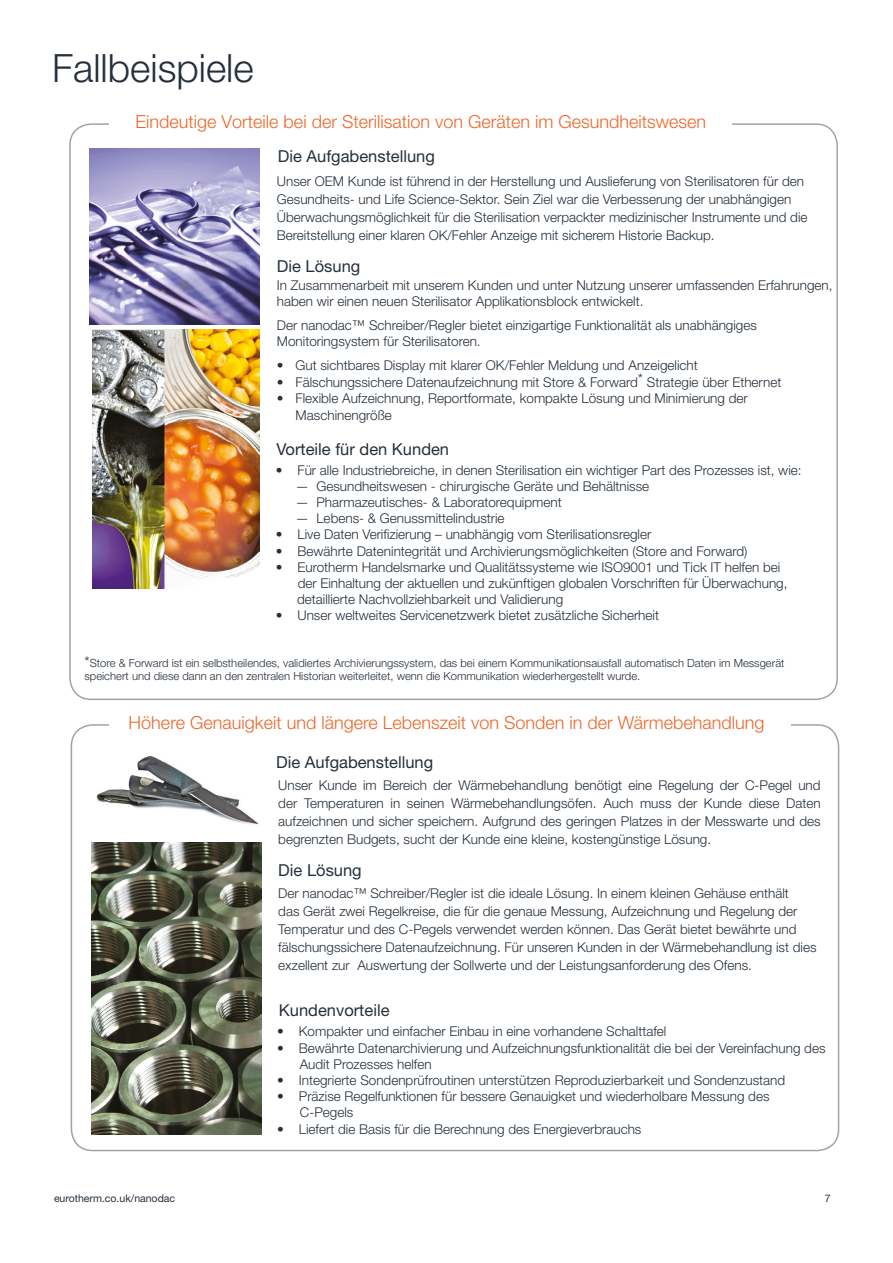
<style>
.page{position:relative;width:893px;height:1263px;background:#fff}
.page>*{position:absolute;margin:0;border:0;box-sizing:border-box;transform-origin:0 0}
.t1{font:300 39px "Helvetica Neue LT Std";color:#25303b}
.t2{font:300 18px "Helvetica Neue LT Std";color:#ec672a}
.t3{font:16.5px "Helvetica Neue LT Std";color:#25303b}
.t4{font:300 13.5px/18px "Helvetica Neue LT Std";color:#25303b}
.t5{font:300 11.25px/13.5px "Helvetica Neue LT Std";color:#25303b}
.t6{font:10.5px "Helvetica Neue LT Std";color:#25303b}
.s1{font-size:15px}
</style>
<div class="page">
<img style="left:89px;top:149px;width:171px;height:175px">
<img style="left:93px;top:330px;width:166px;height:258px">
<img style="left:91px;top:843px;width:171px;height:291px">
<img style="left:96px;top:755px;width:163px;height:70px">
<h1 class="t1" style="left:52px;top:44px;width:203px">Fallbeispiele</h1>
<h2 class="t2" style="left:136px;top:110px;width:572px">Eindeutige Vorteile bei der Sterilisation von Geräten im Gesundheitswesen</h2>
<p class="t3" style="left:278px;top:146px;width:159px">Die Aufgabenstellung</p>
<p class="t4" style="left:277px;top:172px;width:532px">Unser OEM Kunde ist führend in der Herstellung und Auslieferung von Sterilisatoren für den Gesundheits- und Life Science-Sektor. Sein Ziel war die Verbesserung der unabhängigen Überwachungsmöglichkeit für die Sterilisation verpackter medizinischer Instrumente und die Bereitstellung einer klaren OK/Fehler Anzeige mit sicherem Historie Backup.</p>
<p class="t3" style="left:277px;top:256px;width:85px">Die Lösung</p>
<p class="t4" style="left:277px;top:276px;width:557px;line-height:16.2px">In Zusammenarbeit mit unserem Kunden und unter Nutzung unserer umfassenden Erfahrungen, haben wir einen neuen Sterilisator Applikationsblock entwickelt.</p>
<p class="t4" style="left:277px;top:316px;width:482px;line-height:16.2px">Der nanodac™ Schreiber/Regler bietet einzigartige Funktionalität als unabhängiges<br>Monitoringsystem für Sterilisatoren.</p>
<p class="t4" style="left:277px;top:356px;width:422px">• Gut sichtbares Display mit klarer OK/Fehler Meldung und Anzeigelicht</p>
<p class="t4" style="left:277px;top:372px;width:506px">• Fälschungssichere Datenaufzeichnung mit Store &amp; Forward<sup>*</sup> Strategie über Ethernet</p>
<p class="t4" style="left:296px;top:390px;width:454px;line-height:16.5px;text-indent:-19px">• Flexible Aufzeichnung, Reportformate, kompakte Lösung und Minimierung der<br>Maschinengröße</p>
<p class="t3" style="left:276px;top:440px;width:174px">Vorteile für den Kunden</p>
<p class="t4" style="left:276px;top:460px;width:527px">• Für alle Industriebreiche, in denen Sterilisation ein wichtiger Part des Prozesses ist, wie:</p>
<p class="t4" style="left:295px;top:477px;width:355px">— Gesundheitswesen - chirurgische Geräte und Behältnisse</p>
<p class="t4" style="left:295px;top:493px;width:268px">— Pharmazeutisches- &amp; Laboratorequipment</p>
<p class="t4" style="left:295px;top:509px;width:211px">— Lebens- &amp; Genussmittelindustrie</p>
<p class="t4" style="left:276px;top:525px;width:377px">• Live Daten Verifizierung – unabhängig vom Sterilisationsregler</p>
<p class="t4" style="left:276px;top:541px;width:473px">• Bewährte Datenintegrität und Archivierungsmöglichkeiten (Store and Forward)</p>
<p class="t4" style="left:297px;top:559px;width:492px;line-height:16.2px;text-indent:-21px">• Eurotherm Handelsmarke und Qualitätssysteme wie ISO9001 und Tick IT helfen bei der Einhaltung der aktuellen und zukünftigen globalen Vorschriften für Überwachung, detaillierte Nachvollziehbarkeit und Validierung</p>
<p class="t4" style="left:276px;top:606px;width:385px">• Unser weltweites Servicenetzwerk bietet zusätzliche Sicherheit</p>
<p class="t5" style="left:85px;top:656px;width:701px"><span class="s1">*</span>Store &amp; Forward ist ein selbstheilendes, validiertes Archivierungssystem, das bei einem Kommunikationsausfall automatisch Daten im Messgerät speichert und diese dann an den zentralen Historian weiterleitet, wenn die Kommunikation wiederhergestellt wurde.</p>
<h2 class="t2" style="left:129px;top:712px;width:637px">Höhere Genauigkeit und längere Lebenszeit von Sonden in der Wärmebehandlung</h2>
<p class="t3" style="left:276px;top:752px;width:159px">Die Aufgabenstellung</p>
<p class="t4" style="left:278px;top:776px;width:544px;text-align:justify">Unser Kunde im Bereich der Wärmebehandlung benötigt eine Regelung der C-Pegel und der Temperaturen in seinen Wärmebehandlungsöfen. Auch muss der Kunde diese Daten aufzeichnen und sicher speichern. Aufgrund des geringen Platzes in der Messwarte und des begrenzten Budgets, sucht der Kunde eine kleine, kostengünstige Lösung.</p>
<p class="t3" style="left:278px;top:861px;width:85px">Die Lösung</p>
<p class="t4" style="left:278px;top:884px;width:540px">Der nanodac™ Schreiber/Regler ist die ideale Lösung. In einem kleinen Gehäuse enthält<br>das Gerät zwei Regelkreise, die für die genaue Messung, Aufzeichnung und Regelung der Temperatur und des C-Pegels verwendet werden können. Das Gerät bietet bewährte und fälschungssichere Datenaufzeichnung. Für unseren Kunden in der Wärmebehandlung ist dies exzellent zur Auswertung der Sollwerte und der Leistungsanforderung des Ofens.</p>
<p class="t3" style="left:279px;top:1000px;width:112px">Kundenvorteile</p>
<p class="t4" style="left:277px;top:1022px;width:391px">• Kompakter und einfacher Einbau in eine vorhandene Schalttafel</p>
<p class="t4" style="left:300px;top:1039px;width:527px;line-height:16.2px;text-indent:-22px">• Bewährte Datenarchivierung und Aufzeichnungsfunktionalität die bei der Vereinfachung des<br>Audit Prozesses helfen</p>
<p class="t4" style="left:277px;top:1071px;width:509px">• Integrierte Sondenprüfroutinen unterstützen Reproduzierbarkeit und Sondenzustand</p>
<p class="t4" style="left:300px;top:1088px;width:471px;line-height:16.2px;text-indent:-23px">• Präzise Regelfunktionen für bessere Genauigket und wiederholbare Messung des<br>C-Pegels</p>
<p class="t4" style="left:277px;top:1119px;width:366px">• Liefert die Basis für die Berechnung des Energieverbrauchs</p>
<p class="t6" style="left:54px;top:1192px;width:123px">eurotherm.co.uk/nanodac</p>
<p class="t6" style="left:825px;top:1192px;width:7px">7</p>
</div>
